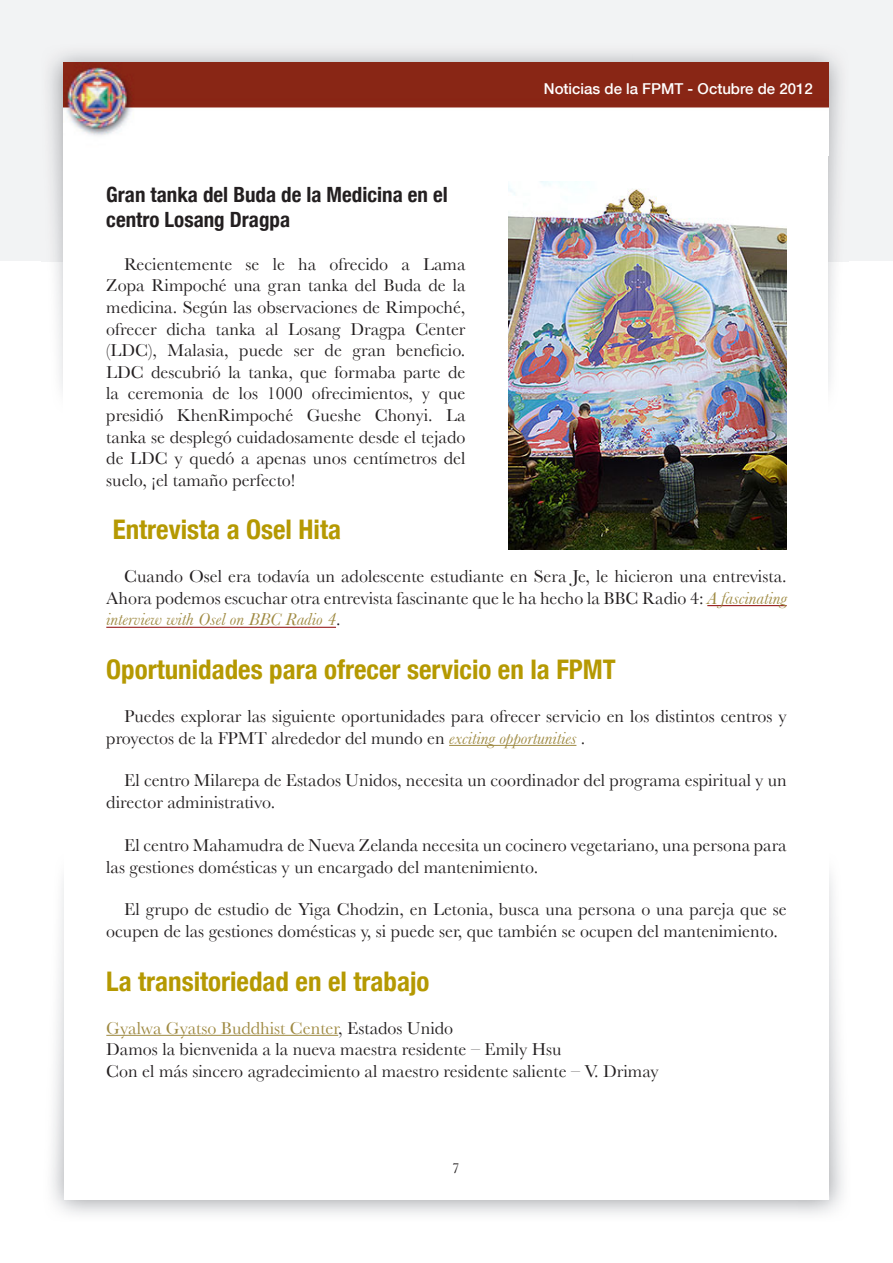
<style>
.page{position:relative;width:893px;height:1263px;background:#fff}
.page>*{position:absolute;margin:0;border:0;box-sizing:border-box;transform-origin:0 0}
.Text_title_sub1{font:700 condensed 27px "Helvetica Neue";color:#b59902}
.Text_title_sub2{font:700 condensed 21px/25.2px "Helvetica Neue";color:#231f20}
.t1{font:18px/21.6px "Baskerville";color:#231f20}
.t2{font:500 15px "Helvetica Neue";color:#fff}
.t3{font:15px "Baskerville";color:#231f20}
.s1{font-style:italic;color:#9f8a42}
.s2{color:#9f8a42}
</style>
<div class="page">
<div style="left:0;top:0;width:893px;height:261px;background:#f2f3f4"></div>
<img style="left:41px;top:53px;width:807px;height:338px">
<div style="left:63px;top:64px;width:765px;height:418px;background:#fff"></div>
<img style="left:63px;top:62px;width:765px;height:74px">
<hr style="left:707px;top:605px;width:80px;height:1px;background:#8b0202">
<hr style="left:106px;top:627px;width:230px;height:1px;background:#8b0202">
<hr style="left:449px;top:745px;width:127px;height:1px;background:#9f8a42">
<hr style="left:106px;top:1035px;width:232px;height:1px;background:#9f8a42">
<img style="left:508px;top:181px;width:279px;height:369px">
<p class="t2" style="left:544px;top:80px;width:270px">Noticias de la FPMT - Octubre de 2012</p>
<p class="Text_title_sub2" style="left:106px;top:181px;width:343px">Gran tanka del Buda de la Medicina en el centro Losang Dragpa</p>
<p class="t1" style="left:106px;top:253px;width:361px;text-align:justify;text-indent:18px">Recientemente se le ha ofrecido a Lama Zopa Rimpoché una gran tanka del Buda de la medicina. Según las observaciones de Rimpoché, ofrecer dicha tanka al Losang Dragpa Center (LDC), Malasia, puede ser de gran beneficio.<br>LDC descubrió la tanka, que formaba parte de la ceremonia de los 1000 ofrecimientos, y que presidió KhenRimpoché Gueshe Chonyi. La tanka se desplegó cuidadosamente desde el tejado de LDC y quedó a apenas unos centímetros del suelo, ¡el tamaño perfecto!</p>
<p class="Text_title_sub1" style="left:113px;top:513px;width:230px">Entrevista a Osel Hita</p>
<p class="t1" style="left:106px;top:565px;width:682px;text-align:justify;text-indent:18px">Cuando Osel era todavía un adolescente estudiante en Sera Je, le hicieron una entrevista.<br>Ahora podemos escuchar otra entrevista fascinante que le ha hecho la BBC Radio 4: <span class="s1">A fascinating interview with Osel on BBC Radio 4</span>.</p>
<p class="Text_title_sub1" style="left:106px;top:653px;width:511px">Oportunidades para ofrecer servicio en la FPMT</p>
<p class="t1" style="left:106px;top:705px;width:682px;text-indent:18px">Puedes explorar las siguiente oportunidades para ofrecer servicio en los distintos centros y proyectos de la FPMT alrededor del mundo en <span class="s1">exciting opportunities</span> .</p>
<p class="t1" style="left:106px;top:770px;width:682px;text-indent:18px">El centro Milarepa de Estados Unidos, necesita un coordinador del programa espiritual y un director administrativo.</p>
<p class="t1" style="left:106px;top:834px;width:682px;text-indent:18px">El centro Mahamudra de Nueva Zelanda necesita un cocinero vegetariano, una persona para las gestiones domésticas y un encargado del mantenimiento.</p>
<p class="t1" style="left:106px;top:898px;width:682px;text-indent:18px">El grupo de estudio de Yiga Chodzin, en Letonia, busca una persona o una pareja que se ocupen de las gestiones domésticas y, si puede ser, que también se ocupen del mantenimiento.</p>
<p class="Text_title_sub1" style="left:106px;top:965px;width:325px">La transitoriedad en el trabajo</p>
<p class="t1" style="left:106px;top:1017px;width:554px"><span class="s2">Gyalwa Gyatso Buddhist Center</span>, Estados Unido<br>Damos la bienvenida a la nueva maestra residente – Emily Hsu<br>Con el más sincero agradecimiento al maestro residente saliente – V. Drimay</p>
<p class="t3" style="left:452px;top:1160px;width:9px">7</p>
</div>
